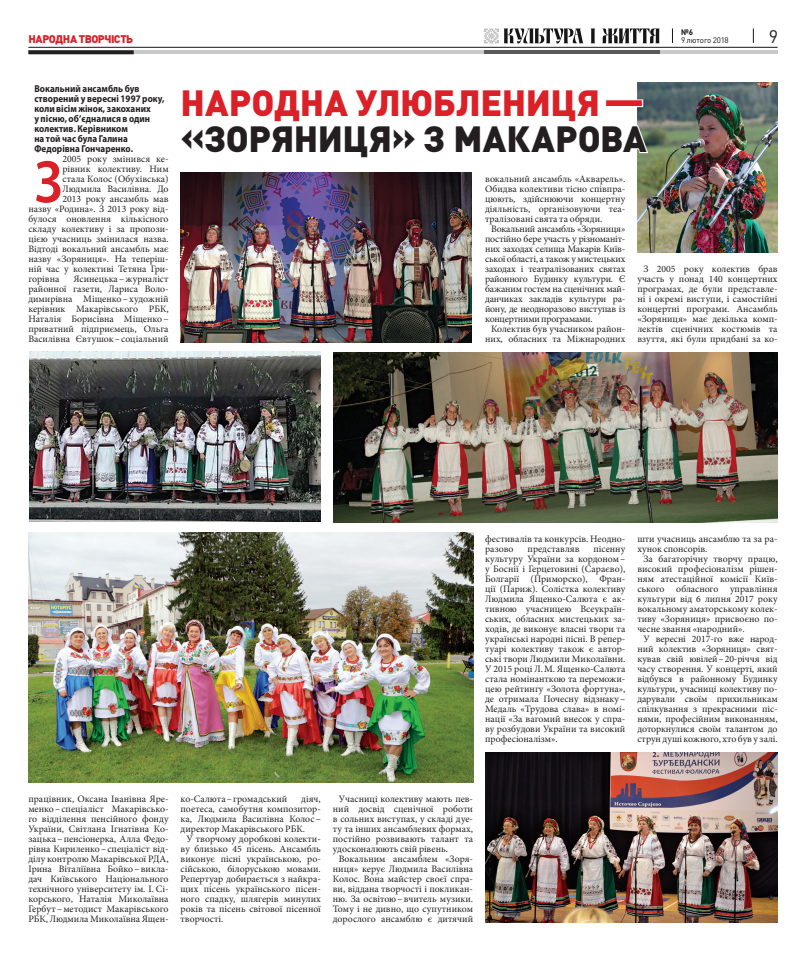
<style>
.page{position:relative;width:806px;height:964px;background:#fff}
.page>*{position:absolute;margin:0;border:0;box-sizing:border-box;transform-origin:0 0}
.t1{font:600 60.3px "Myriad Pro";color:#db2027;scale:.89 1}
.t2{font:900 36px "DIN Pro";letter-spacing:-.01em;color:#231f20}
.t3{font:900 36px "DIN Pro";letter-spacing:-.005em;color:#db2027}
.t4{font:18px "DIN Pro";color:#231f20}
.t5{font:900 11px "DIN Pro";letter-spacing:-.04em;color:#d62128}
.t6{font:700 10px/10px "Myriad Pro";letter-spacing:.005em;color:#231f20;scale:.9 1}
.t7{font:9.8px/10px "Minion Pro";color:#231f20;text-align:justify}
.t8{font:8px "DIN Pro";letter-spacing:-.015em;color:#161616}
.t9{font:700 8px "DIN Pro";color:#161616}
</style>
<div class="page">
<svg style="left:483px;top:28px;width:176px;height:16px"></svg>
<hr style="left:28px;top:47px;width:749px;height:1px;background:#161616">
<svg style="left:752px;top:28px;width:1px;height:15px"></svg>
<svg style="left:672px;top:28px;width:1px;height:15px"></svg>
<hr style="left:28px;top:50px;width:749px;height:4px;background:#c9c9c9">
<hr style="left:483px;top:50px;width:176px;height:4px;background:#595959">
<svg style="left:28px;top:50px;width:106px;height:4px"></svg>
<img style="left:180px;top:172px;width:291px;height:170px">
<img style="left:29px;top:351px;width:291px;height:170px">
<img style="left:485px;top:752px;width:292px;height:171px">
<img style="left:29px;top:532px;width:444px;height:250px">
<img style="left:333px;top:352px;width:444px;height:170px">
<img style="left:637px;top:82px;width:140px;height:170px">
<svg style="left:637px;top:88px;width:12px;height:71px"></svg>
<p class="t9" style="left:680px;top:27px;width:13px">№6</p>
<p class="t5" style="left:28px;top:32px;width:106px">НАРОДНА ТВОРЧІСТЬ</p>
<p class="t8" style="left:680px;top:35px;width:49px">9 лютого 2018</p>
<h3 class="t4" style="left:768px;top:24px;width:11px">9</h3>
<p class="t6" style="left:34px;top:84px;width:146px">Вокальний ансамбль був створений у вересні 1997 року, коли вісім жінок, закоханих<br>у пісню, об’єдналися в один колектив. Керівником<br>на той час була Галина<br>Федорівна Гончаренко.</p>
<h1 class="t1" style="left:34px;top:144px;width:33px">З</h1>
<h2 class="t3" style="left:180px;top:79px;width:464px">НАРОДНА УЛЮБЛЕНИЦЯ—</h2>
<h2 class="t2" style="left:180px;top:115px;width:467px">«ЗОРЯНИЦЯ» З МАКАРОВА</h2>
<p class="t7" style="left:62px;top:154px;width:108px">2005 року змінився ке-</p>
<p class="t7" style="left:62px;top:164px;width:108px">рівник колективу. Ним</p>
<p class="t7" style="left:62px;top:174px;width:107px">стала Колос (Обухівська)</p>
<p class="t7" style="left:62px;top:184px;width:108px">Людмила Василівна. До</p>
<p class="t7" style="left:62px;top:194px;width:107px">2013 року ансамбль мав</p>
<p class="t7" style="left:28px;top:204px;width:142px">назву «Родина». З 2013 року від-</p>
<p class="t7" style="left:28px;top:214px;width:142px">булося оновлення кількісного</p>
<p class="t7" style="left:28px;top:224px;width:142px">складу колективу і за пропози-</p>
<p class="t7" style="left:28px;top:234px;width:142px">цією учасниць змінилася назва.</p>
<p class="t7" style="left:28px;top:244px;width:142px">Відтоді вокальний ансамбль має</p>
<p class="t7" style="left:28px;top:254px;width:142px">назву «Зоряниця». На теперіш-</p>
<p class="t7" style="left:28px;top:264px;width:142px">ній час у колективі Тетяна Гри-</p>
<p class="t7" style="left:28px;top:274px;width:32px">горівна</p>
<p class="t7" style="left:485px;top:174px;width:142px">вокальний ансамбль «Акварель».<br>Обидва колективи тісно співпра&shy;цюють, здійснюючи концертну діяльність, організовуючи теа&shy;тралізовані свята та обряди.</p>
<p class="t7" style="left:485px;top:224px;width:142px;text-indent:6px">Вокальний ансамбль «Зоряниця» постійно бере участь у різноманіт&shy;них заходах селища Макарів Київ&shy;ської області, а також у мистецьких заходах і театралізованих святах районного Будинку культури. Є бажаним гостем на сценічних май&shy;данчиках закладів культури ра&shy;йону, де неодноразово виступав із концертними програмами.</p>
<p class="t7" style="left:485px;top:324px;width:142px;text-align:right">Колектив був учасником район&shy;них, обласних та Міжнародних</p>
<p class="t7" style="left:637px;top:264px;width:142px;text-indent:6px">З 2005 року колектив брав участь у понад 140 концертних програмах, де були представле&shy;ні і окремі виступи, і самостійні концертні програми. Ансамбль «Зоряниця» має декілька комп&shy;лектів сценічних костюмів та взуття, які були придбані за ко-</p>
<p class="t7" style="left:28px;top:274px;width:142px;text-indent:45px">Ясинецька– журналіст районної газети, Лариса Воло&shy;димирівна Міщенко– художній керівник Макарівського РБК, Наталія Борисівна Міщенко– приватний підприємець, Ольга Василівна Євтушок– соціальний</p>
<p class="t7" style="left:485px;top:534px;width:140px">фестивалів та конкурсів. Неодно&shy;разово</p>
<p class="t7" style="left:485px;top:544px;width:142px;text-indent:108px">пісенну культуру України за кордоном– у Боснії і Герцеговині (Сараєво), Болгарії (Приморско), Фран&shy;ції (Париж). Солістка колективу Людмила Ященко-Салюта є ак&shy;тивною учасницею Всеукраїн&shy;ських, обласних мистецьких за&shy;ходів, де виконує власні твори та українські народні пісні. В репер&shy;туарі колективу також є автор&shy;ські твори Людмили Миколаївни.<br>У 2015 році Л.М. Ященко-Салюта стала номінанткою та переможи&shy;цею рейтингу «Золота фортуна», де отримала Почесну відзнаку– Медаль «Трудова слава» в номі&shy;нації «За вагомий внесок у спра&shy;ву розбудови України та високий професіоналізм».</p>
<p class="t7" style="left:527px;top:544px;width:53px">представляв</p>
<p class="t7" style="left:637px;top:534px;width:142px">шти учасниць ансамблю та за ра&shy;хунок спонсорів.</p>
<p class="t7" style="left:637px;top:554px;width:142px;text-indent:6px">За багаторічну творчу працю, високий професіоналізм рішен&shy;ням атестаційної комісії Київ&shy;ського обласного управління культури від 6 липня 2017 року вокальному аматорському колек&shy;тиву «Зоряниця» присвоєно по&shy;чесне звання «народний».</p>
<p class="t7" style="left:637px;top:634px;width:142px;text-indent:6px">У вересні 2017-го вже народ&shy;ний колектив «Зоряниця» свят&shy;кував свій ювілей– 20-річчя від часу створення. У концерті, який відбувся в районному Будинку культури, учасниці колективу по&shy;дарували своїм прихильникам спілкування з прекрасними піс&shy;нями, професійним виконанням, доторкнулися своїм талантом до струн душі кожного, хто був у залі.</p>
<p class="t7" style="left:28px;top:794px;width:142px">працівник, Оксана Іванівна Яре&shy;менко– спеціаліст Макарівсько&shy;го відділення пенсійного фонду України, Світлана Ігнатівна Ко&shy;зацька– пенсіонерка, Алла Федо&shy;рівна Кириленко– спеціаліст від&shy;ділу контролю Макарівської РДА, Ірина Віталіївна Бойко– викла&shy;дач Київського Національного технічного університету ім. І. Сі&shy;корського, Наталія Миколаївна Гербут– методист Макарівського РБК, Людмила Миколаївна Ящен-</p>
<p class="t7" style="left:180px;top:794px;width:108px">ко-Салюта– громадський</p>
<p class="t7" style="left:180px;top:794px;width:142px;text-indent:120px">діяч, поетеса, самобутня композитор&shy;ка, Людмила Василівна Колос– директор Макарівського РБК.</p>
<p class="t7" style="left:180px;top:834px;width:142px;text-indent:6px">У творчому доробкові колекти&shy;ву близько 45 пісень. Ансамбль виконує пісні українською, ро&shy;сійською, білоруською мовами.<br>Репертуар добирається з найкра&shy;щих пісень українського пісен&shy;ного спадку, шлягерів минулих років та пісень світової пісенної творчості.</p>
<p class="t7" style="left:332px;top:794px;width:142px;text-indent:6px">Учасниці колективу мають пев&shy;ний досвід сценічної роботи в сольних виступах, у складі дуе&shy;ту та інших ансамблевих формах, постійно розвивають талант та удосконалюють свій рівень.</p>
<p class="t7" style="left:332px;top:854px;width:142px;text-indent:6px">Вокальним ансамблем «Зоря&shy;ниця» керує Людмила Василівна Колос. Вона майстер своєї спра&shy;ви, віддана творчості і покликан&shy;ню. За освітою– вчитель музики.<br>Тому і не дивно, що супутником дорослого ансамблю є дитячий</p>
</div>
